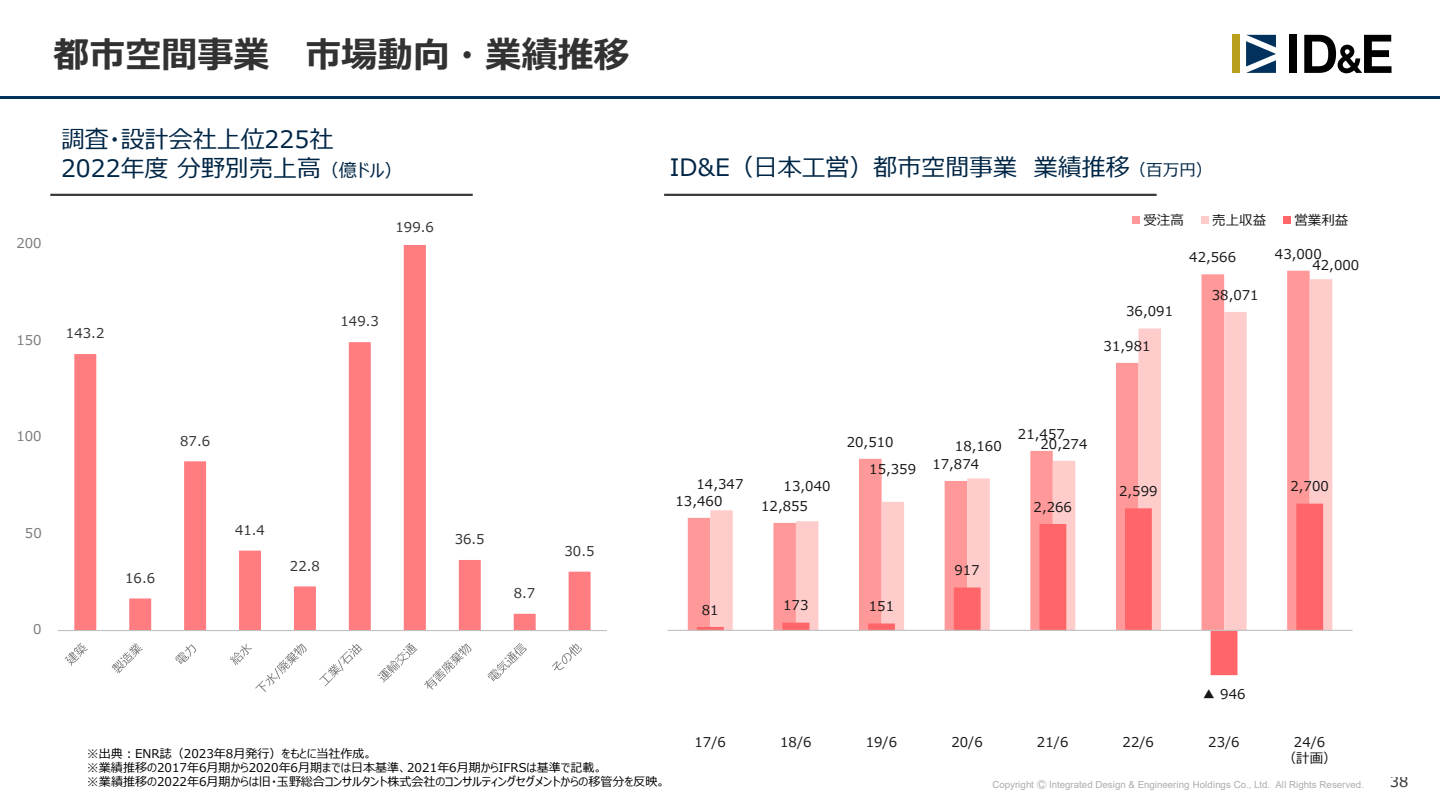
<style>
.page{position:relative;width:1440px;height:810px;background:#fff}
.page>*{position:absolute;margin:0;border:0;box-sizing:border-box;transform-origin:0 0}
.t1{font:700 36px "Meiryo";color:#323232}
.t2{font:24px "Meiryo UI";color:#002646}
.t3{font:15px "Meiryo";color:#323232}
.t4{font:13.5px/16.4px "Meiryo UI";letter-spacing:.005em;color:#171717;text-align:center}
.t5{font:13.5px "Meiryo";letter-spacing:.005em;color:#323232}
.t6{font:13.5px "Meiryo";letter-spacing:.005em;color:#7a7a7a}
.t7{font:12px "Meiryo UI";color:#000}
.t8{font:9.75px "Arial";color:#adadad}
.s1{font-size:18px}
.s2{font-size:16.5px}
.s3{font-family:"MS Gothic"}
</style>
<div class="page">
<div style="left:1232px;top:35px;width:8px;height:38px;background:#b99f1d"></div>
<svg style="left:1246px;top:35px;width:30px;height:38px"></svg>
<div style="left:1289px;top:35px;width:8px;height:38px;background:#000"></div>
<svg style="left:1304px;top:35px;width:88px;height:38px"></svg>
<hr style="left:0;top:96px;width:1440px;height:2px;background:#00325d">
<svg style="left:688px;top:271px;width:622px;height:359px"></svg>
<svg style="left:710px;top:279px;width:622px;height:351px"></svg>
<svg style="left:697px;top:504px;width:626px;height:171px"></svg>
<hr style="left:667px;top:630px;width:686px;height:1px;background:#c0c1c0">
<div style="left:1132px;top:216px;width:8px;height:8px;background:#f99"></div>
<div style="left:1201px;top:216px;width:8px;height:8px;background:#fcc"></div>
<div style="left:1283px;top:216px;width:8px;height:8px;background:#ff6569"></div>
<hr style="left:50px;top:194px;width:423px;height:2px;background:#3b3b3b">
<hr style="left:664px;top:194px;width:493px;height:2px;background:#3b3b3b">
<svg style="left:74px;top:245px;width:517px;height:385px"></svg>
<hr style="left:58px;top:630px;width:549px;height:1px;background:#c0c1c0">
<svg style="left:64px;top:643px;width:24px;height:23px"></svg>
<svg style="left:112px;top:643px;width:31px;height:31px"></svg>
<svg style="left:175px;top:644px;width:21px;height:20px"></svg>
<svg style="left:230px;top:643px;width:77px;height:49px"></svg>
<svg style="left:319px;top:644px;width:43px;height:42px"></svg>
<svg style="left:377px;top:643px;width:41px;height:40px"></svg>
<svg style="left:424px;top:643px;width:47px;height:47px"></svg>
<svg style="left:487px;top:643px;width:40px;height:38px"></svg>
<svg style="left:552px;top:644px;width:30px;height:27px"></svg>
<h2 class="t1" style="left:54px;top:30px;width:577px">都市空間事業 市場動向・業績推移</h2>
<p class="t6" style="left:17px;top:234px;width:27px">200</p>
<p class="t6" style="left:17px;top:330px;width:27px">150</p>
<p class="t2" style="left:61px;top:123px;width:274px">調査・設計会社上位225社</p>
<p class="t2" style="left:61px;top:152px;width:343px">2022年度分野別売上高<span class="s1">（億ドル）</span></p>
<p class="t2" style="left:670px;top:151px;width:544px">ID&amp;E（日本工営）都市空間事業 業績推移<span class="s2">（百万円）</span></p>
<p class="t5" style="left:66px;top:324px;width:40px">143.2</p>
<p class="t5" style="left:395px;top:218px;width:40px">199.6</p>
<p class="t5" style="left:341px;top:312px;width:40px">149.3</p>
<p class="t4" style="left:1143px;top:213px;width:42px">受注高</p>
<p class="t4" style="left:1212px;top:213px;width:55px">売上収益</p>
<p class="t4" style="left:1294px;top:213px;width:55px">営業利益</p>
<p class="t4" style="left:1189px;top:250px;width:48px">42,566</p>
<p class="t4" style="left:1275px;top:246px;width:48px">43,000</p>
<p class="t4" style="left:1312px;top:258px;width:48px">42,000</p>
<p class="t4" style="left:1126px;top:304px;width:48px">36,091</p>
<p class="t4" style="left:1104px;top:338px;width:48px">31,981</p>
<p class="t4" style="left:1212px;top:288px;width:48px">38,071</p>
<p class="t6" style="left:17px;top:427px;width:27px">100</p>
<p class="t6" style="left:25px;top:524px;width:18px">50</p>
<p class="t6" style="left:33px;top:620px;width:10px">0</p>
<p class="t5" style="left:180px;top:431px;width:31px">87.6</p>
<p class="t5" style="left:125px;top:568px;width:31px">16.6</p>
<p class="t5" style="left:235px;top:520px;width:31px">41.4</p>
<p class="t5" style="left:290px;top:556px;width:31px">22.8</p>
<p class="t5" style="left:455px;top:530px;width:31px">36.5</p>
<p class="t5" style="left:514px;top:584px;width:23px">8.7</p>
<p class="t5" style="left:565px;top:542px;width:31px">30.5</p>
<p class="t4" style="left:696px;top:477px;width:48px">14,347</p>
<p class="t4" style="left:784px;top:478px;width:48px">13,040</p>
<p class="t4" style="left:675px;top:493px;width:48px">13,460</p>
<p class="t4" style="left:761px;top:498px;width:48px">12,855</p>
<p class="t4" style="left:847px;top:434px;width:48px">20,510</p>
<p class="t4" style="left:869px;top:462px;width:48px">15,359</p>
<p class="t4" style="left:1018px;top:426px;width:48px">21,457</p>
<p class="t4" style="left:955px;top:438px;width:48px">18,160</p>
<p class="t4" style="left:1041px;top:436px;width:48px">20,274</p>
<p class="t4" style="left:932px;top:456px;width:48px">17,874</p>
<p class="t4" style="left:1034px;top:500px;width:40px">2,266</p>
<p class="t4" style="left:702px;top:602px;width:18px">81</p>
<p class="t4" style="left:783px;top:598px;width:27px">173</p>
<p class="t4" style="left:869px;top:599px;width:27px">151</p>
<p class="t4" style="left:954px;top:563px;width:27px">917</p>
<p class="t4" style="left:1119px;top:484px;width:40px">2,599</p>
<p class="t4" style="left:1290px;top:479px;width:40px">2,700</p>
<p class="t7" style="left:87px;top:745px;width:287px">※出典：ENR誌（2023年8月発行）をもとに当社作成。</p>
<p class="t7" style="left:87px;top:759px;width:517px">※業績推移の2017年6月期から2020年6月期までは日本基準、2021年6月期からIFRSは基準で記載。</p>
<p class="t7" style="left:87px;top:774px;width:580px">※業績推移の2022年6月期からは旧・玉野総合コンサルタント株式会社のコンサルティングセグメントからの移管分を反映。</p>
<p class="t4" style="left:1202px;top:687px;width:45px">▲ 946</p>
<p class="t4" style="left:694px;top:735px;width:33px">17/6</p>
<p class="t4" style="left:780px;top:735px;width:33px">18/6</p>
<p class="t4" style="left:866px;top:735px;width:33px">19/6</p>
<p class="t4" style="left:951px;top:735px;width:33px">20/6</p>
<p class="t4" style="left:1037px;top:735px;width:33px">21/6</p>
<p class="t4" style="left:1123px;top:735px;width:33px">22/6</p>
<p class="t4" style="left:1208px;top:735px;width:33px">23/6</p>
<p class="t4" style="left:1283px;top:735px;width:55px">24/6<br>（計画）</p>
<p class="t8" style="left:992px;top:778px;width:373px">Copyright <span class="s3">Ⓒ</span> Integrated Design &amp; Engineering Holdings Co., Ltd. All Rights Reserved.</p>
<p class="t3" style="left:1390px;top:772px;width:20px">38</p>
</div>
